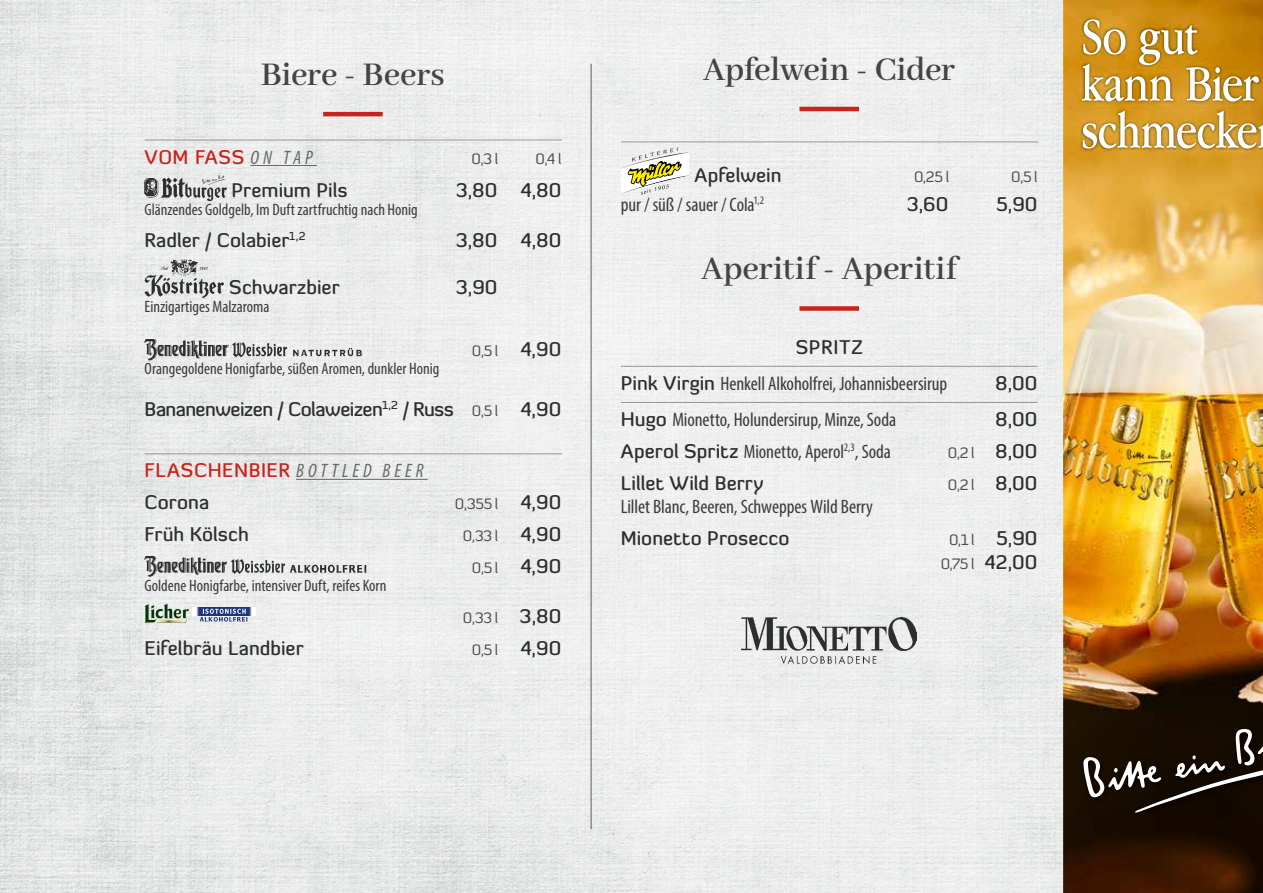
<style>
.page{position:relative;width:1263px;height:893px;background:#fff}
.page>*{position:absolute;margin:0;border:0;box-sizing:border-box;transform-origin:0 0}
.t1{font:condensed 52.8px/47px "Garamond IT Cby BT";letter-spacing:-.015em;color:#fff}
.t2{font:600 36px "Abhaya Libre";letter-spacing:-.01em;color:#444542}
.t3{font:condensed 19.5px "Myriad Pro";letter-spacing:-.005em;color:#3c3d3a}
.t4{font:500 19.5px "Diavlo";color:#2d2f2c}
.t5{font:500 19.5px/32px "Diavlo";letter-spacing:.025em;color:#c8231c}
.t6{font:500 19.5px "Diavlo";letter-spacing:-.025em;color:#2d2f2c}
.t7{font:condensed 16.5px "Myriad Pro";color:#3c3d3a}
.t8{font:15px/32px "Diavlo";letter-spacing:-.025em;color:#4c4d49;text-align:center}
.s1{font-family:"Myriad Pro";font-weight:400;font-style:italic;font-stretch:condensed;color:#676868}
.s2{font-weight:500;font-size:19.5px;color:#2d2f2c}
.s3{font-weight:400;font-size:15px;color:#4c4d49}
.s4{color:#2d2f2c}
.s5{font-family:"Diavlo";font-weight:500;font-stretch:normal;color:#2d2f2c}
</style>
<div class="page">
<img style="left:0;top:0;width:1063px;height:893px">
<hr style="left:591px;top:64px;width:1px;height:765px;background:#5d5d5a">
<img style="left:1063px;top:0;width:200px;height:893px">
<img style="left:1078px;top:16px;width:185px;height:136px">
<div style="left:1078px;top:723px;width:185px;height:96px;background:#160b00"></div>
<svg style="left:1083px;top:728px;width:180px;height:85px;background:#332920"></svg>
<hr style="left:323px;top:112px;width:60px;height:4px;background:#c8231c">
<hr style="left:145px;top:140px;width:417px;height:1px;background:#979695">
<hr style="left:250px;top:165px;width:67px;height:1px;background:#676868">
<hr style="left:145px;top:453px;width:417px;height:1px;background:#979695">
<hr style="left:296px;top:479px;width:132px;height:1px;background:#676868">
<img style="left:145px;top:176px;width:81px;height:24px">
<img style="left:145px;top:259px;width:79px;height:39px">
<img style="left:145px;top:339px;width:222px;height:22px">
<img style="left:145px;top:556px;width:231px;height:21px">
<img style="left:192px;top:607px;width:64px;height:8px">
<svg style="left:200px;top:609px;width:48px;height:13px"></svg>
<svg style="left:145px;top:604px;width:44px;height:19px"></svg>
<hr style="left:799px;top:107px;width:60px;height:4px;background:#c8231c">
<hr style="left:621px;top:142px;width:417px;height:1px;background:#979695">
<div style="left:799px;top:306px;width:60px;height:5px;background:#c8231c"></div>
<hr style="left:621px;top:366px;width:416px;height:1px;background:#979695">
<hr style="left:621px;top:402px;width:416px;height:1px;background:#979695">
<svg style="left:621px;top:147px;width:68px;height:48px"></svg>
<img style="left:742px;top:618px;width:174px;height:45px">
<h2 class="t2" style="left:261px;top:55px;width:185px">Biere - Beers</h2>
<p class="t5" style="left:145px;top:140px;width:170px">VOM FASS <span class="s1">O N TA P</span></p>
<p class="t8" style="left:472px;top:142px;width:28px">0,3 l</p>
<p class="t8" style="left:536px;top:142px;width:27px">0,4 l</p>
<p class="t4" style="left:232px;top:178px;width:117px">Premium Pils</p>
<p class="t4" style="left:456px;top:178px;width:107px">3,80 4,80</p>
<p class="t7" style="left:145px;top:200px;width:275px">Glänzendes Goldgelb, Im Duft zartfruchtig nach Honig</p>
<p class="t4" style="left:145px;top:228px;width:163px">Radler / Colabier<sup>1,2</sup></p>
<p class="t4" style="left:456px;top:228px;width:107px">3,80 4,80</p>
<p class="t4" style="left:229px;top:275px;width:112px">Schwarzbier</p>
<p class="t4" style="left:456px;top:275px;width:43px">3,90</p>
<p class="t7" style="left:145px;top:296px;width:126px">Einzigartiges Malzaroma</p>
<p class="t8" style="left:472px;top:335px;width:91px">0,5 l <span class="s2">4,90</span></p>
<p class="t7" style="left:145px;top:359px;width:296px">Orangegoldene Honigfarbe, süßen Aromen, dunkler Honig</p>
<p class="t6" style="left:145px;top:397px;width:418px">Bananenweizen / Colaweizen<sup>1,2</sup> / Russ <span class="s3">0,5 l</span> 4,90</p>
<p class="t5" style="left:145px;top:454px;width:280px">FLASCHENBIER <span class="s1">BOTTLED BEER<br></span><span class="s4">Corona</span></p>
<p class="t8" style="left:455px;top:488px;width:108px">0,355 l <span class="s2">4,90</span></p>
<p class="t4" style="left:145px;top:522px;width:106px">Früh Kölsch</p>
<p class="t8" style="left:463px;top:520px;width:100px">0,33 l <span class="s2">4,90<br></span>0,5 l <span class="s2">4,90</span></p>
<p class="t7" style="left:145px;top:576px;width:243px">Goldene Honigfarbe, intensiver Duft, reifes Korn</p>
<p class="t8" style="left:463px;top:602px;width:100px">0,33 l <span class="s2">3,80</span></p>
<p class="t4" style="left:145px;top:636px;width:160px">Eifelbräu Landbier</p>
<p class="t8" style="left:472px;top:633px;width:91px">0,5 l <span class="s2">4,90</span></p>
<h2 class="t2" style="left:703px;top:50px;width:254px">Apfelwein - Cider</h2>
<p class="t4" style="left:694px;top:163px;width:89px">Apfelwein</p>
<p class="t8" style="left:914px;top:161px;width:36px">0,25 l</p>
<p class="t8" style="left:1011px;top:161px;width:28px">0,5 l</p>
<p class="t3" style="left:621px;top:192px;width:145px">pur / süß / sauer / Cola<sup>1,2</sup></p>
<p class="t4" style="left:907px;top:191px;width:43px">3,60</p>
<p class="t4" style="left:996px;top:191px;width:43px">5,90</p>
<h2 class="t2" style="left:701px;top:249px;width:257px">Aperitif - Aperitif</h2>
<p class="t4" style="left:796px;top:335px;width:69px">SPRITZ</p>
<p class="t3" style="left:621px;top:372px;width:328px"><span class="s5">Pink Virgin</span> Henkell Alkoholfrei, Johannisbeersirup</p>
<p class="t4" style="left:995px;top:371px;width:44px">8,00</p>
<p class="t3" style="left:621px;top:408px;width:277px"><span class="s5">Hugo</span> Mionetto, Holundersirup, Minze, Soda</p>
<p class="t4" style="left:995px;top:407px;width:44px">8,00</p>
<p class="t3" style="left:621px;top:440px;width:272px"><span class="s5">Aperol Spritz</span> Mionetto, Aperol<sup>2,3</sup>, Soda</p>
<p class="t8" style="left:948px;top:436px;width:91px">0,2 l <span class="s2">8,00</span></p>
<p class="t4" style="left:621px;top:471px;width:144px">Lillet Wild Berry</p>
<p class="t8" style="left:948px;top:468px;width:91px">0,2 l <span class="s2">8,00</span></p>
<p class="t3" style="left:621px;top:495px;width:254px">Lillet Blanc, Beeren, Schweppes Wild Berry</p>
<p class="t4" style="left:621px;top:526px;width:170px">Mionetto Prosecco</p>
<p class="t8" style="left:941px;top:528px;width:98px;line-height:23.4px">0,1 l <span class="s2">5,90<br></span>0,75 l <span class="s2">42,00</span></p>
<h1 class="t1" style="left:1081px;top:13px;width:179px">So gut kann Bier schmecke</h1>
</div>
